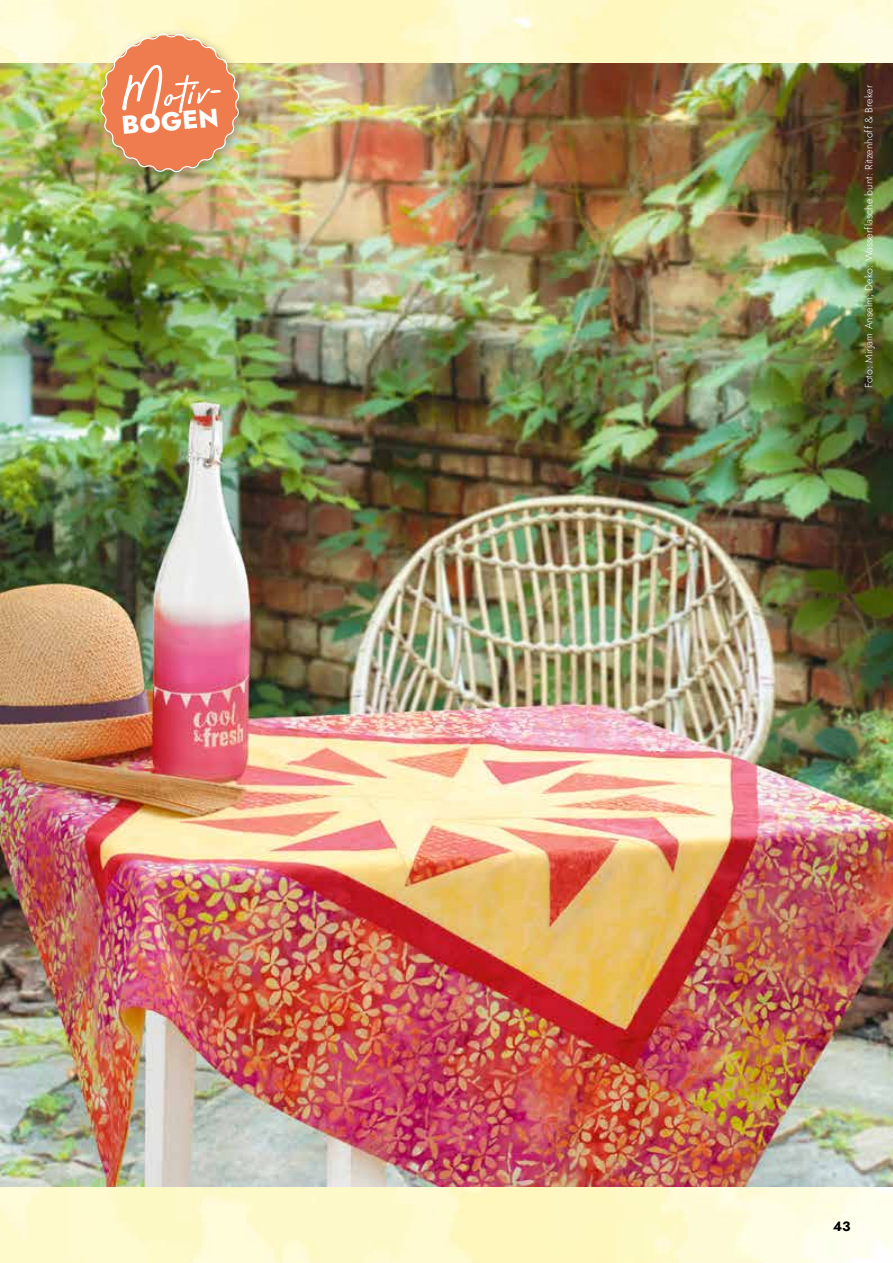
<style>
.page{position:relative;width:893px;height:1263px;background:#fff}
.page>*{position:absolute;margin:0;border:0;box-sizing:border-box;transform-origin:0 0}
.t1{font:800 25.5px "Jost";color:#fff}
.t2{font:700 13.5px "Jost";color:#000}
.t3{font:300 10.5px "Jost";letter-spacing:.01em;color:#fff}
</style>
<div class="page">
<img style="left:0;top:0;width:893px;height:1263px">
<svg style="left:0;top:0;width:149px;height:64px;background:#fdfad4"></svg>
<img style="left:0;top:64px;width:893px;height:1122px">
<div style="left:94px;top:27px;width:157px;height:158px;background:#000;opacity:.3"></div>
<img style="left:97px;top:30px;width:146px;height:146px">
<h1 class="t1" style="left:120px;top:108px;width:99px;rotate:-5deg">BOGEN</h1>
<p class="t3" style="left:861px;top:388px;width:305px;rotate:-90deg">Foto: Mirjam Anselm; Deko: Wasserflasche bunt: Ritzenhoff &amp; Breker</p>
<p class="t2" style="left:833px;top:1217px;width:19px">43</p>
</div>
